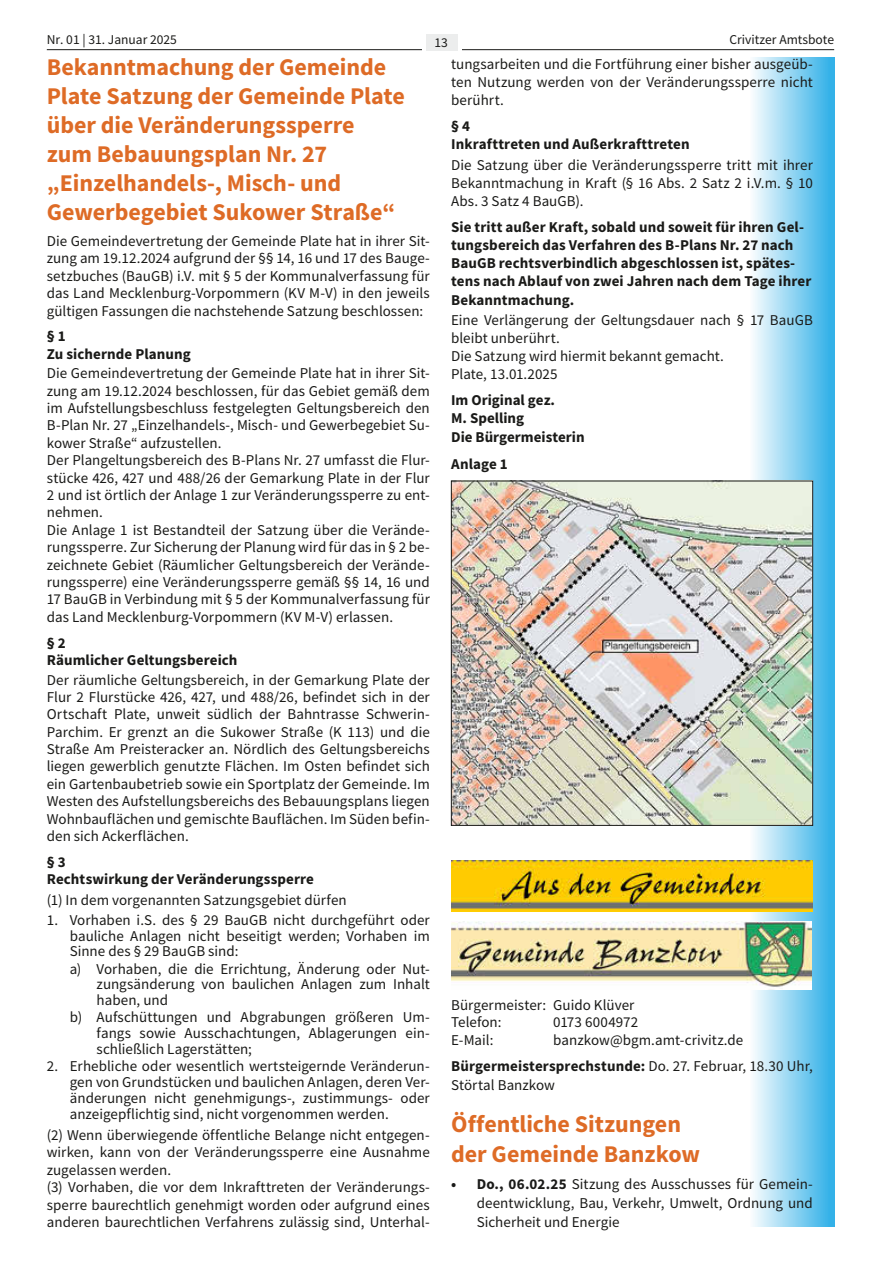
<style>
.page{position:relative;width:881px;height:1263px;background:#fff}
.page>*{position:absolute;margin:0;border:0;box-sizing:border-box;transform-origin:0 0}
.t1{font:700 24px/29px "Source Sans Pro";color:#de6b26}
.t2{font:15px/17.4px "Source Sans Pro";letter-spacing:.005em;color:#1a1a18;text-align:justify}
.t3{font:700 15px/18px "Source Sans Pro";letter-spacing:.005em;color:#1a1a18}
.t4{font:13.5px "Source Sans Pro";color:#1a1a18}
.s1{font-weight:700}
</style>
<div class="page">
<hr style="left:47px;top:49px;width:786px;height:1px;background:#1a1a18">
<div style="left:422px;top:26px;width:39px;height:29px;background:#fff"></div>
<div style="left:425px;top:34px;width:32px;height:16px;background:#eceded"></div>
<div style="left:748px;top:57px;width:85px;height:1170px;background:linear-gradient(to right,#fff,#2eade4)"></div>
<img style="left:453px;top:483px;width:357px;height:341px">
<div style="left:451px;top:481px;width:361px;height:345px;border:1px solid #1a1a18"></div>
<img style="left:451px;top:860px;width:361px;height:52px">
<img style="left:451px;top:921px;width:360px;height:68px">
<p class="t4" style="left:47px;top:31px;width:132px">Nr. 01 | 31. Januar 2025</p>
<p class="t4" style="left:434px;top:34px;width:15px">13</p>
<p class="t4" style="left:729px;top:31px;width:106px">Crivitzer Amtsbote</p>
<p class="t2" style="left:451px;top:55px;width:363px;line-height:18px">tungsarbeiten und die Fortführung einer bisher ausgeüb&shy;ten Nutzung werden von der Veränderungssperre nicht berührt.</p>
<p class="t3" style="left:451px;top:117px;width:240px">§ 4<br>Inkrafttreten und Außerkrafttreten</p>
<p class="t2" style="left:451px;top:155px;width:363px;line-height:18px">Die Satzung über die Veränderungssperre tritt mit ihrer Bekanntmachung in Kraft (§ 16 Abs. 2 Satz 2 i.V.m. § 10<br>Abs. 3 Satz 4 BauGB).</p>
<p class="t3" style="left:451px;top:218px;width:361px">Sie tritt außer Kraft, sobald und soweit für ihren Gel&shy;tungsbereich das Verfahren des B-Plans Nr. 27 nach BauGB rechtsverbindlich abgeschlossen ist, spätes&shy;tens nach Ablauf von zwei Jahren nach dem Tage ihrer Bekanntmachung.</p>
<p class="t2" style="left:451px;top:311px;width:363px;line-height:18px;text-align:left">Eine Verlängerung der Geltungsdauer nach § 17 BauGB bleibt unberührt.<br>Die Satzung wird hiermit bekannt gemacht.<br>Plate, 13.01.2025</p>
<p class="t3" style="left:451px;top:391px;width:135px">Im Original gez.<br>M. Spelling<br>Die Bürgermeisterin</p>
<p class="t3" style="left:451px;top:455px;width:58px">Anlage 1</p>
<h1 class="t1" style="left:47px;top:53px;width:359px">Bekanntmachung der Gemeinde<br>Plate Satzung der Gemeinde Plate über die Veränderungssperre zum Bebauungsplan Nr. 27 „Einzelhandels-, Misch- und<br>Gewerbegebiet Sukower Straße“</h1>
<p class="t2" style="left:47px;top:232px;width:384px">Die Gemeindevertretung der Gemeinde Plate hat in ihrer Sit&shy;zung am 19.12.2024 aufgrund der §§ 14, 16 und 17 des Bauge&shy;setzbuches (BauGB) i.V. mit § 5 der Kommunalverfassung für das Land Mecklenburg-Vorpommern (KV M-V) in den jeweils gültigen Fassungen die nachstehende Satzung beschlossen:</p>
<p class="t3" style="left:47px;top:327px;width:145px;line-height:17.4px">§ 1<br>Zu sichernde Planung</p>
<p class="t2" style="left:47px;top:365px;width:384px;text-align:left">Die Gemeindevertretung der Gemeinde Plate hat in ihrer Sit&shy;zung am 19.12.2024 beschlossen, für das Gebiet gemäß dem im Aufstellungsbeschluss festgelegten Geltungsbereich den B-Plan Nr. 27 „Einzelhandels-, Misch- und Gewerbegebiet Su&shy;kower Straße“ aufzustellen.<br>Der Plangeltungsbereich des B-Plans Nr. 27 umfasst die Flur&shy;stücke 426, 427 und 488/26 der Gemarkung Plate in der Flur 2 und ist örtlich der Anlage 1 zur Veränderungssperre zu ent&shy;nehmen.<br>Die Anlage 1 ist Bestandteil der Satzung über die Verände&shy;rungssperre. Zur Sicherung der Planung wird für das in § 2 be&shy;zeichnete Gebiet (Räumlicher Geltungsbereich der Verände&shy;rungssperre) eine Veränderungssperre gemäß §§ 14, 16 und 17 BauGB in Verbindung mit § 5 der Kommunalverfassung für das Land Mecklenburg-Vorpommern (KV M-V) erlassen.</p>
<p class="t3" style="left:47px;top:634px;width:192px;line-height:17.4px">§ 2<br>Räumlicher Geltungsbereich</p>
<p class="t2" style="left:47px;top:671px;width:384px">Der räumliche Geltungsbereich, in der Gemarkung Plate der Flur 2 Flurstücke 426, 427, und 488/26, befindet sich in der Ortschaft Plate, unweit südlich der Bahntrasse Schwerin-Parchim. Er grenzt an die Sukower Straße (K 113) und die Straße Am Preisteracker an. Nördlich des Geltungsbereichs liegen gewerblich genutzte Flächen. Im Osten befindet sich ein Gartenbaubetrieb sowie ein Sportplatz der Gemeinde. Im Westen des Aufstellungsbereichs des Bebauungsplans liegen Wohnbauflächen und gemischte Bauflächen. Im Süden befin&shy;den sich Ackerflächen.</p>
<p class="t3" style="left:47px;top:853px;width:269px;line-height:17.4px">§ 3<br>Rechtswirkung der Veränderungssperre</p>
<p class="t2" style="left:47px;top:891px;width:301px">(1) In dem vorgenannten Satzungsgebiet dürfen</p>
<p class="t2" style="left:70px;top:912px;width:361px;line-height:15.8px;text-indent:-23px">1. Vorhaben i.S. des § 29 BauGB nicht durchgeführt oder bauliche Anlagen nicht beseitigt werden; Vorhaben im Sinne des § 29 BauGB sind:</p>
<p class="t2" style="left:97px;top:961px;width:334px;line-height:15.8px;text-indent:-27px">a) Vorhaben, die die Errichtung, Änderung oder Nut&shy;zungsänderung von baulichen Anlagen zum Inhalt haben, und</p>
<p class="t2" style="left:97px;top:1009px;width:334px;line-height:15.8px;text-indent:-27px">b) Aufschüttungen und Abgrabungen größeren Um&shy;fangs sowie Ausschachtungen, Ablagerungen ein&shy;schließlich Lagerstätten;</p>
<p class="t2" style="left:70px;top:1058px;width:361px;line-height:15.8px;text-indent:-23px">2. Erhebliche oder wesentlich wertsteigernde Veränderun&shy;gen von Grundstücken und baulichen Anlagen, deren Ver&shy;änderungen nicht genehmigungs-, zustimmungs- oder anzeigepflichtig sind, nicht vorgenommen werden.</p>
<p class="t2" style="left:47px;top:1126px;width:384px;text-align:left">(2) Wenn überwiegende öffentliche Belange nicht entgegen&shy;wirken, kann von der Veränderungssperre eine Ausnahme zugelassen werden.<br>(3) Vorhaben, die vor dem Inkrafttreten der Veränderungs&shy;sperre baurechtlich genehmigt worden oder aufgrund eines anderen baurechtlichen Verfahrens zulässig sind, Unterhal-</p>
<p class="t2" style="left:451px;top:996px;width:185px">Bürgermeister: Guido Klüver<br>Telefon:</p>
<p class="t2" style="left:553px;top:1014px;width:86px">0173 6004972</p>
<p class="t2" style="left:451px;top:1026px;width:363px;line-height:26.4px;text-indent:102px">banzkow@bgm.amt-crivitz.de<br><span class="s1">Bürgermeistersprechstunde:</span> Do. 27. Februar, 18.30 Uhr,</p>
<p class="t2" style="left:451px;top:1076px;width:105px">Störtal Banzkow</p>
<h1 class="t1" style="left:451px;top:1109px;width:250px;line-height:29.5px">Öffentliche Sitzungen der Gemeinde Banzkow</h1>
<p class="t2" style="left:476px;top:1175px;width:337px;line-height:18.8px;text-indent:-26px"><span class="s1">• Do., 06.02.25</span> Sitzung des Ausschusses für Gemein&shy;deentwicklung, Bau, Verkehr, Umwelt, Ordnung und Sicherheit und Energie</p>
<p class="t2" style="left:451px;top:1031px;width:44px">E-Mail:</p>
</div>
